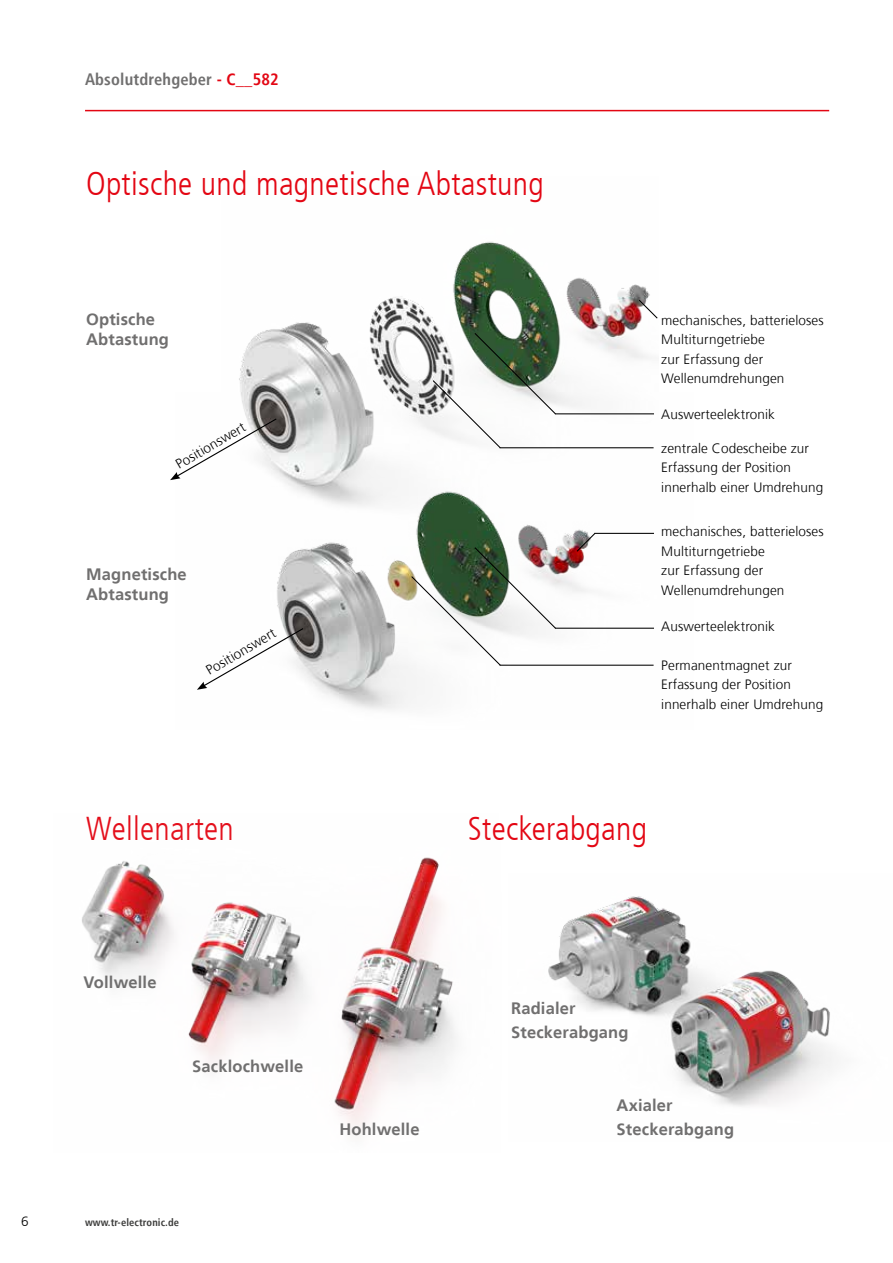
<style>
.page{position:relative;width:893px;height:1263px;background:#fff}
.page>*{position:absolute;margin:0;border:0;box-sizing:border-box;transform-origin:0 0}
.t1{font:300 condensed 33px "Frutiger LT";letter-spacing:.01em;color:#e30613}
.t2{font:700 16.5px/19.8px "Frutiger LT";letter-spacing:.01em;color:#706f6f}
.t3{font:700 condensed 16.5px "Frutiger LT";letter-spacing:.01em;color:#706f6f}
.t4{font:300 13.5px/19.5px "Frutiger";letter-spacing:.01em;color:#000}
.t5{font:700 condensed 10.5px "Frutiger LT";letter-spacing:.01em;color:#3c3c3b}
.s1{color:#e30613}
</style>
<div class="page">
<hr style="left:85px;top:110px;width:744px;height:1px;background:#e30613">
<img style="left:548px;top:896px;width:286px;height:211px">
<img style="left:239px;top:241px;width:411px;height:151px">
<img style="left:241px;top:392px;width:413px;height:318px">
<svg style="left:432px;top:332px;width:125px;height:117px"></svg>
<svg style="left:410px;top:546px;width:147px;height:121px"></svg>
<svg style="left:170px;top:417px;width:108px;height:63px"></svg>
<svg style="left:197px;top:627px;width:108px;height:63px"></svg>
<img style="left:82px;top:857px;width:374px;height:274px">
<svg style="left:638px;top:299px;width:20px;height:21px"></svg>
<hr style="left:500px;top:447px;width:154px;height:1px;background:#000">
<hr style="left:500px;top:665px;width:154px;height:1px;background:#000">
<hr style="left:555px;top:413px;width:99px;height:1px;background:#000">
<hr style="left:555px;top:628px;width:99px;height:1px;background:#000">
<hr style="left:594px;top:533px;width:60px;height:1px;background:#000">
<svg style="left:575px;top:532px;width:22px;height:21px"></svg>
<p class="t3" style="left:85px;top:69px;width:195px">Absolutdrehgeber <span class="s1">- C__582</span></p>
<h1 class="t1" style="left:86px;top:165px;width:459px">Optische und magnetische Abtastung</h1>
<p class="t2" style="left:86px;top:309px;width:84px">Optische<br>Abtastung</p>
<p class="t4" style="left:172px;top:457px;width:80px;rotate:-30deg">Positionswert</p>
<p class="t2" style="left:86px;top:564px;width:102px">Magnetische<br>Abtastung</p>
<p class="t4" style="left:202px;top:663px;width:80px;rotate:-30deg">Positionswert</p>
<p class="t4" style="left:661px;top:311px;width:164px">mechanisches, batterieloses<br>Multiturngetriebe<br>zur Erfassung der<br>Wellenumdrehungen</p>
<p class="t4" style="left:661px;top:405px;width:115px">Auswerteelektronik</p>
<p class="t4" style="left:661px;top:439px;width:164px">zentrale Codescheibe zur<br>Erfassung der Position innerhalb einer Umdrehung</p>
<p class="t4" style="left:661px;top:522px;width:164px">mechanisches, batterieloses<br>Multiturngetriebe<br>zur Erfassung der<br>Wellenumdrehungen</p>
<p class="t4" style="left:661px;top:616px;width:115px">Auswerteelektronik</p>
<p class="t4" style="left:661px;top:655px;width:164px">Permanentmagnet zur<br>Erfassung der Position innerhalb einer Umdrehung</p>
<h1 class="t1" style="left:86px;top:809px;width:149px">Wellenarten</h1>
<h1 class="t1" style="left:468px;top:809px;width:181px">Steckerabgang</h1>
<p class="t2" style="left:84px;top:973px;width:74px">Vollwelle</p>
<p class="t2" style="left:192px;top:1056px;width:113px">Sacklochwelle</p>
<p class="t2" style="left:511px;top:996px;width:119px;line-height:24px">Radialer<br>Steckerabgang</p>
<p class="t4" style="left:21px;top:1212px;width:9px">6</p>
<p class="t5" style="left:85px;top:1216px;width:95px">www.tr-electronic.de</p>
<p class="t2" style="left:339px;top:1120px;width:82px">Hohlwelle</p>
<p class="t2" style="left:617px;top:1093px;width:119px;line-height:24px">Axialer<br>Steckerabgang</p>
</div>
